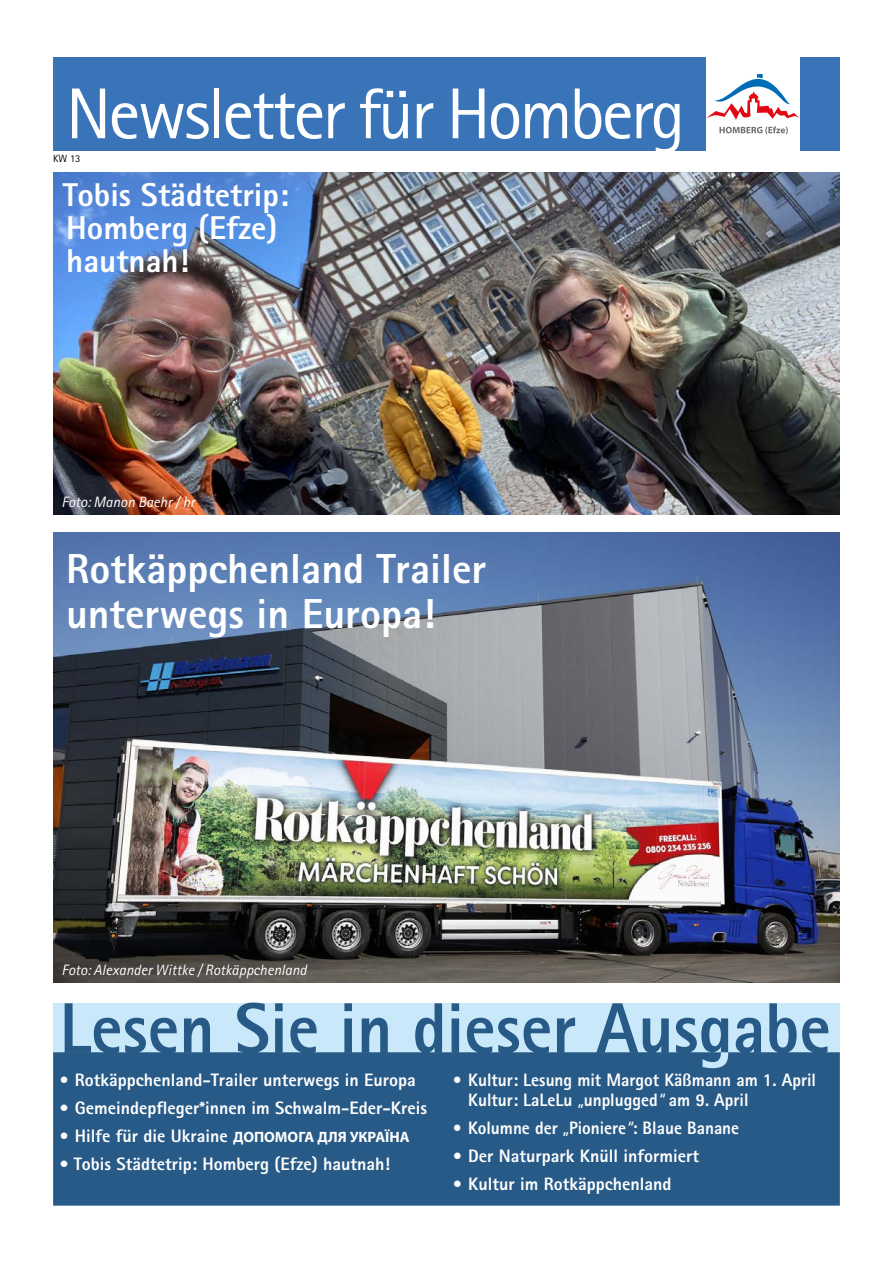
<style>
.page{position:relative;width:893px;height:1263px;background:#fff}
.page>*{position:absolute;margin:0;border:0;box-sizing:border-box;transform-origin:0 0}
.t1{font:72px "Rotis Sans Serif";letter-spacing:-.04em;color:#fff}
.t2{font:800 42px/45px "Rotis Sans Serif";color:#fff}
.t3{font:800 33px/33px "Rotis Sans Serif";color:#fff}
.t4{font:800 18px "Rotis Sans Serif";color:#fff}
.t5{font:800 18px/19.5px "Rotis Sans Serif";color:#fff;scale:.96 1}
.t6{font:italic 15px "Rotis Sans Serif";color:#fff}
.t7{font:10.5px "Rotis Sans Serif";color:#000}
.s1{font-family:"Myriad Pro";font-weight:700;font-size:15px}
.s2{font-weight:400;font-style:italic}
</style>
<div class="page">
<div style="left:53px;top:57px;width:787px;height:94px;background:#3974b9"></div>
<div style="left:706px;top:56px;width:93px;height:96px;background:#fff"></div>
<svg style="left:719px;top:126px;width:69px;height:8px"></svg>
<svg style="left:706px;top:74px;width:93px;height:46px"></svg>
<svg style="left:53px;top:1002px;width:787px;height:203px;background:#44739b"></svg>
<img style="left:53px;top:532px;width:787px;height:450px">
<img style="left:53px;top:172px;width:787px;height:342px">
<h1 class="t1" style="left:66px;top:71px;width:621px">Newsletter für Homberg</h1>
<p class="t7" style="left:53px;top:152px;width:29px">KW 13</p>
<h3 class="t3" style="left:63px;top:178px;width:228px">Tobis Städtetrip:<br>Homberg (Efze) hautnah!</h3>
<p class="t6" style="left:62px;top:493px;width:135px">Foto: Manon Baehr / hr</p>
<h2 class="t2" style="left:66px;top:546px;width:422px">Rotkäppchenland Trailer unterwegs in Europa!</h2>
<p class="t6" style="left:62px;top:961px;width:247px">Foto: Alexander Wittke / Rotkäppchenland</p>
<p class="t4" style="left:59px;top:1069px;width:358px">• Rotkäppchenland-Trailer unterwegs in Europa</p>
<p class="t4" style="left:59px;top:1097px;width:370px">• Gemeindepfleger*innen im Schwalm-Eder-Kreis</p>
<p class="t4" style="left:59px;top:1125px;width:352px">• Hilfe für die Ukraine <span class="s1">ДОПОМОГА ДЛЯ УКРАЇНА</span></p>
<p class="t4" style="left:59px;top:1153px;width:333px">• Tobis Städtetrip: Homberg (Efze) hautnah!</p>
<p class="t5" style="left:468px;top:1070px;width:364px;text-indent:-16px">• Kultur: Lesung mit Margot Käßmann am 1. April<br>Kultur: LaLeLu <span class="s2">„</span>unplugged<span class="s2">“</span> am 9. April</p>
<p class="t5" style="left:452px;top:1118px;width:300px">• Kolumne der <span class="s2">„</span>Pioniere<span class="s2">“</span>: Blaue Banane</p>
<p class="t4" style="left:452px;top:1144px;width:248px">• Der Naturpark Knüll informiert</p>
<p class="t4" style="left:452px;top:1172px;width:221px">• Kultur im Rotkäppchenland</p>
</div>
